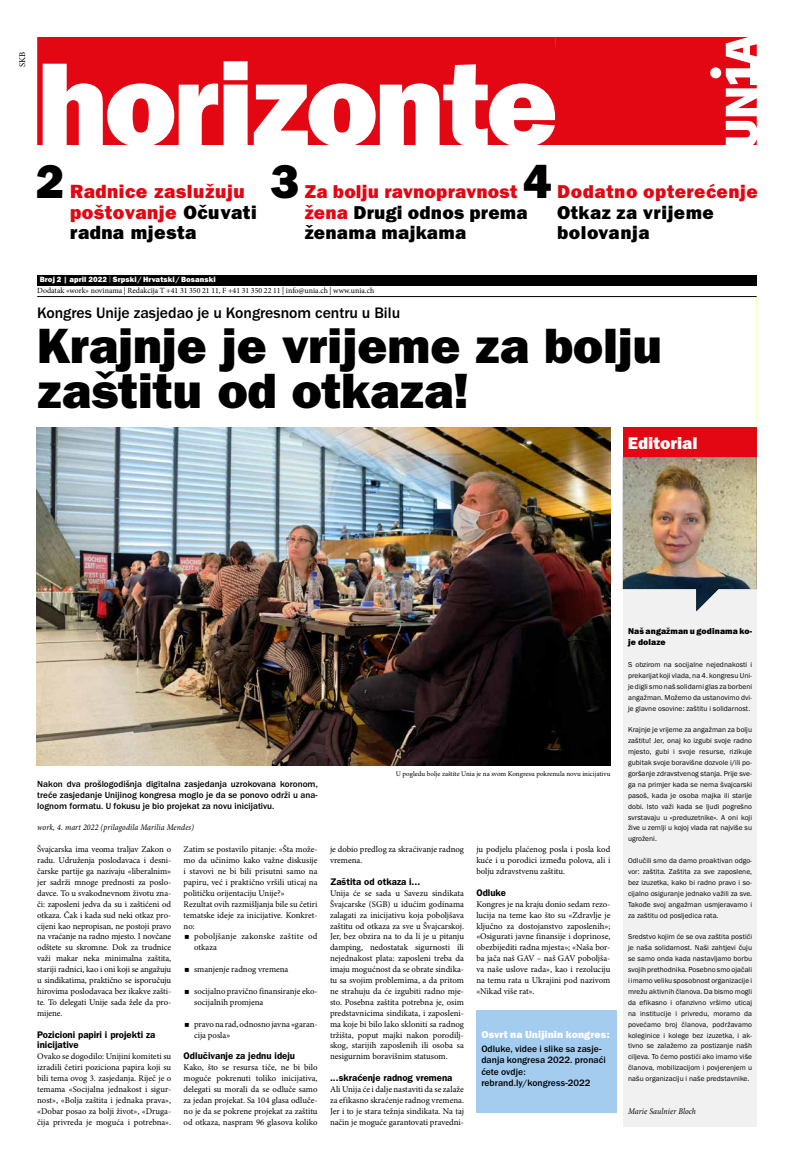
<style>
.page{position:relative;width:794px;height:1166px;background:#fff}
.page>*{position:absolute;margin:0;border:0;box-sizing:border-box;transform-origin:0 0}
.t1{font:800 49.88px/44.6px "Franklin Gothic LT Pro";color:#000}
.t2{font:49px "Franklin Gothic URW Hea";color:#000}
.t3{font:19.25px/20.1px "Franklin Gothic URW Hea";letter-spacing:.01em;color:#000}
.t4{font:800 19.25px/20.1px "Franklin Gothic LT Pro";letter-spacing:.025em;color:#e30613}
.t5{font:19.25px "Franklin Gothic URW Hea";letter-spacing:.025em;color:#e30613}
.t6{font:17.5px "Franklin Gothic URW Hea";color:#fff}
.t7{font:500 15.75px "Franklin Gothic URW";color:#000}
.t8{font:10.5px "Franklin Gothic URW Hea";letter-spacing:.005em;color:#fff}
.t9{font:9.62px/10.9px "Franklin Gothic LT Pro Dm";color:#000}
.t10{font:500 9.62px/11.5px "Franklin Gothic URW";letter-spacing:.005em;color:#000}
.t11{font:500 9.19px/10.9px "Franklin Gothic URW";letter-spacing:.005em;color:#000;text-align:justify}
.t12{font:8.75px/10.9px "Minion Pro";color:#000;text-align:justify}
.t13{font:8.75px/10.8px "Minion Pro";letter-spacing:.02em;color:#000}
.t14{font:8.75px/10.5px "Franklin Gothic URW Hea";letter-spacing:.01em;color:#000}
.t15{font:italic 8.66px "Minion Pro";letter-spacing:.015em;color:#000;scale:.91 1}
.t16{font:7.88px "Minion Pro";color:#000}
.t17{font:7.88px "Franklin Gothic URW Hea";letter-spacing:.01em;color:#fff}
.t18{font:7.44px/10.9px "Franklin Gothic URW Boo";letter-spacing:.01em;color:#000;text-align:justify}
.t19{font:7px "Minion Pro";color:#000}
.s1{color:#000}
.s2{color:#e30613}
.s3{font-family:"Minion Pro";font-size:6.56px}
</style>
<div class="page">
<svg style="left:37px;top:37px;width:719px;height:107px;fill:#e30613"></svg>
<svg style="left:752px;top:139px;width:4px;height:5px"></svg>
<svg style="left:750px;top:44px;width:6px;height:12px"></svg>
<svg style="left:732px;top:48px;width:11px;height:5px"></svg>
<svg style="left:514px;top:98px;width:17px;height:10px"></svg>
<svg style="left:133px;top:98px;width:16px;height:35px"></svg>
<svg style="left:334px;top:98px;width:16px;height:35px"></svg>
<hr style="left:37px;top:296px;width:719px;height:1px;background:#000">
<div style="left:37px;top:275px;width:719px;height:11px;background:#000"></div>
<div style="left:623px;top:588px;width:134px;height:538px;background:#f1f1f1"></div>
<div style="left:623px;top:427px;width:133px;height:36px;background:#e30613"></div>
<img style="left:623px;top:457px;width:134px;height:154px">
<img style="left:37px;top:427px;width:573px;height:338px">
<div style="left:476px;top:1010px;width:140px;height:102px;background:#a3ccee"></div>
<p class="t12" style="left:17px;top:67px;width:17px;rotate:-90deg">SKB</p>
<h2 class="t2" style="left:36px;top:150px;width:30px">2</h2>
<h3 class="t4" style="left:70px;top:182px;width:188px">Radnice zaslužuju poštovanje <span class="s1">Očuvati radna mjesta</span></h3>
<h2 class="t2" style="left:523px;top:150px;width:30px">4</h2>
<h2 class="t2" style="left:270px;top:150px;width:30px">3</h2>
<h3 class="t5" style="left:557px;top:180px;width:202px">Dodatno opterećenje</h3>
<h3 class="t3" style="left:557px;top:202px;width:158px">Otkaz za vrijeme bolovanja</h3>
<h3 class="t3" style="left:305px;top:181px;width:225px"><span class="s2">Za bolju ravnopravnost žena</span> Drugi odnos prema ženama majkama</h3>
<p class="t17" style="left:40px;top:274px;width:178px">Broj 2 | april 2022 <span class="s3">|</span> Srpski / Hrvatski / Bosanski</p>
<p class="t16" style="left:37px;top:285px;width:338px">Dodatak «work» novinama | Redakcija T +41 31 350 21 11, F +41 31 350 22 11 | info@unia.ch | www.unia.ch</p>
<h3 class="t7" style="left:37px;top:303px;width:364px">Kongres Unije zasjedao je u Kongresnom centru u Bilu</h3>
<h1 class="t1" style="left:37px;top:324px;width:627px">Krajnje je vrijeme za bolju zaštitu od otkaza!</h1>
<h3 class="t6" style="left:628px;top:432px;width:71px">Editorial</h3>
<p class="t11" style="left:37px;top:778px;width:282px">Nakon dva prošlogodišnja digitalna zasjedanja uzrokovana koronom, treće zasjedanje Unijinog kongresa moglo je da se ponovo održi u ana&shy;lognom formatu. U fokusu je bio projekat za novu inicijativu.</p>
<p class="t15" style="left:37px;top:822px;width:174px">work, 4. mart 2022 (prilagodila Marilia Mendes)</p>
<p class="t12" style="left:37px;top:844px;width:135px">Švajcarska ima veoma traljav Zakon o radu. Udruženja poslodavaca i desni&shy;čarske partije ga nazivaju «liberalnim» jer sadrži mnoge prednosti za poslo&shy;davce. To u svakodnevnom životu zna&shy;či: zaposleni jedva da su i zaštićeni od otkaza. Čak i kada sud neki otkaz pro&shy;cijeni kao nepropisan, ne postoji pravo na vraćanje na radno mjesto. I novčane odštete su skromne. Dok za trudnice važi makar neka minimalna zaštita, stariji radnici, kao i oni koji se angažuju u sindikatima, praktično se isporučuju hirovima poslodavaca bez ikakve zašti&shy;te. To delegati Unije sada žele da pro&shy;mijene.</p>
<p class="t9" style="left:37px;top:1029px;width:120px">Pozicioni papiri i projekti za inicijative</p>
<p class="t12" style="left:37px;top:1051px;width:135px">Ovako se dogodilo: Unijini komiteti su izradili četiri poziciona papira koji su bili tema ovog 3. zasjedanja. Riječ je o temama «Socijalna jednakost i sigur&shy;nost», «Bolja zaštita i jednaka prava», «Dobar posao za bolji život», «Druga&shy;čija privreda je moguća i potrebna».</p>
<p class="t12" style="left:184px;top:844px;width:135px;text-align:left">Zatim se postavilo pitanje: «Šta može&shy;mo da učinimo kako važne diskusije i stavovi ne bi bili prisutni samo na papiru, već i praktično vršili uticaj na političku orijentaciju Unije?»<br>Rezultat ovih razmišljanja bile su četiri tematske ideje za inicijative. Konkret&shy;no:</p>
<p class="t13" style="left:194px;top:931px;width:125px">poboljšanje zakonske zaštite od otkaza</p>
<p class="t12" style="left:194px;top:964px;width:96px">smanjenje radnog vremena</p>
<p class="t12" style="left:194px;top:986px;width:125px">socijalno pravično finansiranje eko&shy;socijalnih promjena</p>
<p class="t12" style="left:194px;top:1018px;width:125px">pravo na rad, odnosno javna «garan&shy;cija posla»</p>
<p class="t9" style="left:184px;top:1050px;width:113px">Odlučivanje za jednu ideju</p>
<p class="t12" style="left:184px;top:1062px;width:135px">Kako, što se resursa tiče, ne bi bilo moguće pokrenuti toliko inicijativa, delegati su morali da se odluče samo za jedan projekat. Sa 104 glasa odluče&shy;no je da se pokrene projekat za zaštitu od otkaza, naspram 96 glasova koliko</p>
<p class="t19" style="left:396px;top:769px;width:216px">U pogledu bolje zaštite Unia je na svom Kongresu pokrenula novu inicijativu</p>
<p class="t12" style="left:330px;top:844px;width:135px">je dobio predlog za skraćivanje radnog vremena.</p>
<p class="t9" style="left:330px;top:876px;width:92px">Zaštita od otkaza i...</p>
<p class="t12" style="left:330px;top:887px;width:135px">Unija će se sada u Savezu sindikata Švajcarske (SGB) u idućim godinama zalagati za inicijativu koja poboljšava zaštitu od otkaza za sve u Švajcarskoj.<br>Jer, bez obzira na to da li je u pitanju damping, nedostatak sigurnosti ili nejednakost plata: zaposleni treba da imaju mogućnost da se obrate sindika&shy;tu sa svojim problemima, a da pritom ne strahuju da će izgubiti radno mje&shy;sto. Posebna zaštita potrebna je, osim predstavnicima sindikata, i zaposleni&shy;ma koje bi bilo lako skloniti sa radnog tržišta, poput majki nakon porodilj&shy;skog, starijih zaposlenih ili osoba sa nesigurnim boravišnim statusom.</p>
<p class="t9" style="left:330px;top:1072px;width:124px">...skraćenje radnog vremena</p>
<p class="t12" style="left:330px;top:1084px;width:135px">Ali Unija će i dalje nastaviti da se zalaže za efikasno skraćenje radnog vremena.<br>Jer i to je stara težnja sindikata. Na taj način je moguće garantovati pravedni-</p>
<p class="t12" style="left:476px;top:844px;width:135px">ju podjelu plaćenog posla i posla kod kuće i u porodici između polova, ali i bolju zdravstvenu zaštitu.</p>
<p class="t9" style="left:476px;top:887px;width:31px">Odluke</p>
<p class="t12" style="left:476px;top:898px;width:135px">Kongres je na kraju donio sedam rezo&shy;lucija na teme kao što su «Zdravlje je ključno za dostojanstvo zaposlenih»; «Osigurati javne finansije i doprinose, obezbijediti radna mjesta»; «Naša bor&shy;ba jača naš GAV – naš GAV poboljša&shy;va naše uslove rada», kao i rezoluciju na temu rata u Ukrajini pod nazivom «Nikad više rat».</p>
<p class="t8" style="left:481px;top:1027px;width:130px">Osvrt na Unijinin kongres:</p>
<p class="t10" style="left:481px;top:1042px;width:126px">Odluke, videe i slike sa zasje&shy;danja kongresa 2022. pronaći ćete ovdje: rebrand.ly/kongress-2022</p>
<p class="t14" style="left:628px;top:626px;width:126px">Naš angažman u godinama ko&shy;je dolaze</p>
<p class="t18" style="left:628px;top:659px;width:126px">S obzirom na socijalne nejednakosti i prekarijat koji vlada, na 4. kongresu Uni&shy;je digli smo naš solidarni glas za borbeni angažman. Možemo da ustanovimo dvi&shy;je glavne osovine: zaštitu i solidarnost.</p>
<p class="t18" style="left:628px;top:724px;width:126px">Krajnje je vrijeme za angažman za bolju zaštitu! Jer, onaj ko izgubi svoje radno mjesto, gubi i svoje resurse, rizikuje gubitak svoje boravišne dozvole i/ili po&shy;goršanje zdravstvenog stanja. Prije sve&shy;ga na primjer kada se nema švajcarski pasoš, kada je osoba majka ili starije dobi. Isto važi kada se ljudi pogrešno svrstavaju u «preduzetnike». A oni koji žive u zemlji u kojoj vlada rat najviše su ugroženi.</p>
<p class="t18" style="left:628px;top:855px;width:126px">Odlučili smo da damo proaktivan odgo&shy;vor: zaštita. Zaštita za sve zaposlene, bez izuzetka, kako bi radno pravo i so&shy;cijalno osiguranje jednako važili za sve.<br>Takođe svoj angažman usmjeravamo i za zaštitu od posljedica rata.</p>
<p class="t18" style="left:628px;top:931px;width:126px">Sredstvo kojim će se ova zaštita postići je naša solidarnost. Naši zahtjevi čuju se samo onda kada nastavljamo borbu svojih prethodnika. Posebno smo ojačali i imamo veliku sposobnost organizacije i mrežu aktivnih članova. Da bismo mogli da efikasno i ofanzivno vršimo uticaj na institucije i privredu, moramo da povećamo broj članova, podržavamo koleginice i kolege bez izuzetka, i ak&shy;tivno se zalažemo za postizanje našh ciljeva. To ćemo postići ako imamo više članova, mobilizacijom i povjerenjem u našu organizaciju i naše predstavnike.</p>
<p class="t15" style="left:628px;top:1105px;width:76px">Marie Saulnier Bloch</p>
</div>
